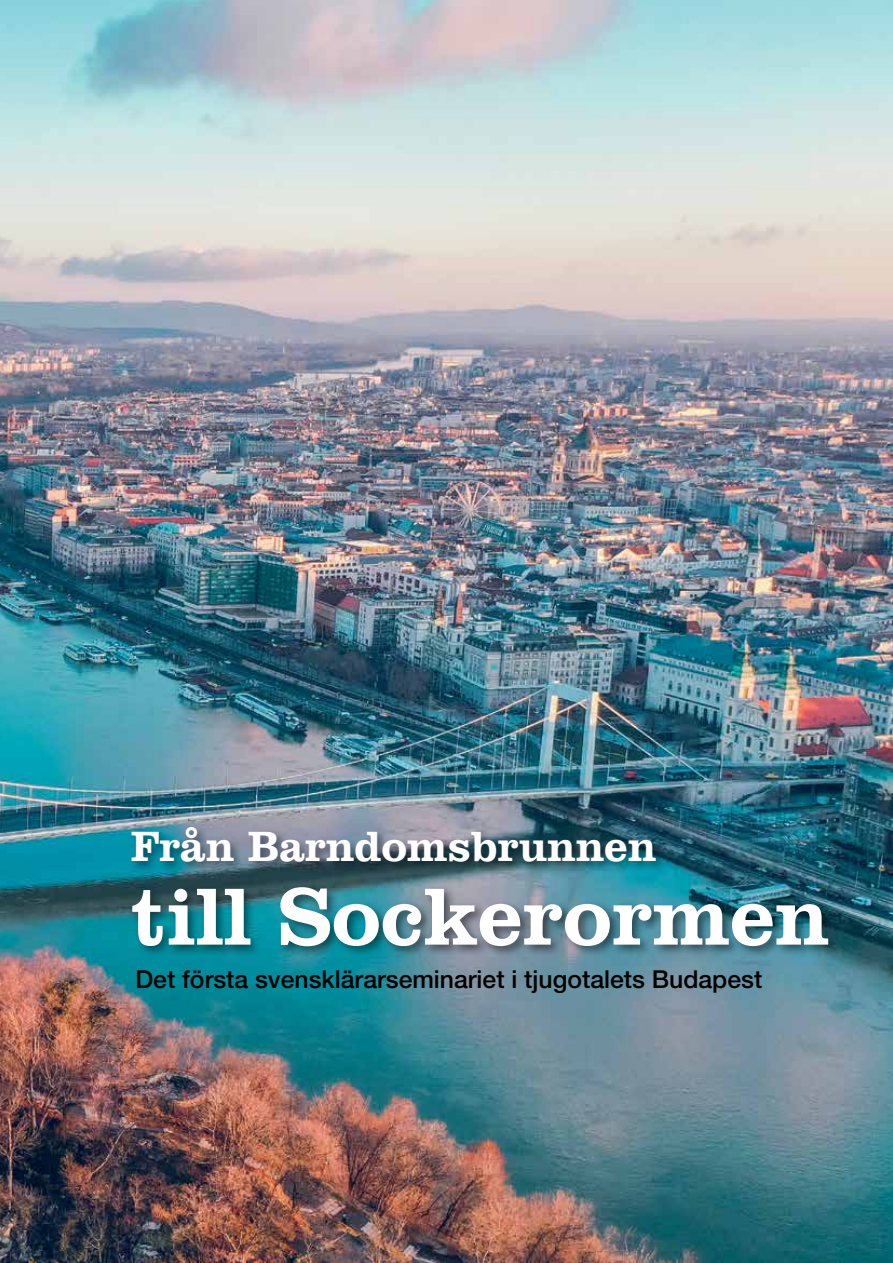
<style>
.page{position:relative;width:893px;height:1263px;background:#fff}
.page>*{position:absolute;margin:0;border:0;box-sizing:border-box;transform-origin:0 0}
.t1{font:800 83.1px "Clarendon BT";letter-spacing:-.005em;color:#fff}
.t2{font:800 43.5px "Clarendon BT";letter-spacing:-.005em;color:#fff}
.t3{font:500 24.75px "Helvetica Neue LT Std";color:#000}
</style>
<div class="page">
<img style="left:0;top:0;width:893px;height:1263px">
<div style="left:128px;top:824px;width:713px;height:135px;background:#000;opacity:.5"></div>
<h2 class="t2" style="left:131px;top:819px;width:527px">Från Barndomsbrunnen</h2>
<h1 class="t1" style="left:131px;top:864px;width:700px">till Sockerormen</h1>
<p class="t3" style="left:135px;top:964px;width:628px">Det första svensklärarseminariet i tjugotalets Budapest</p>
</div>
